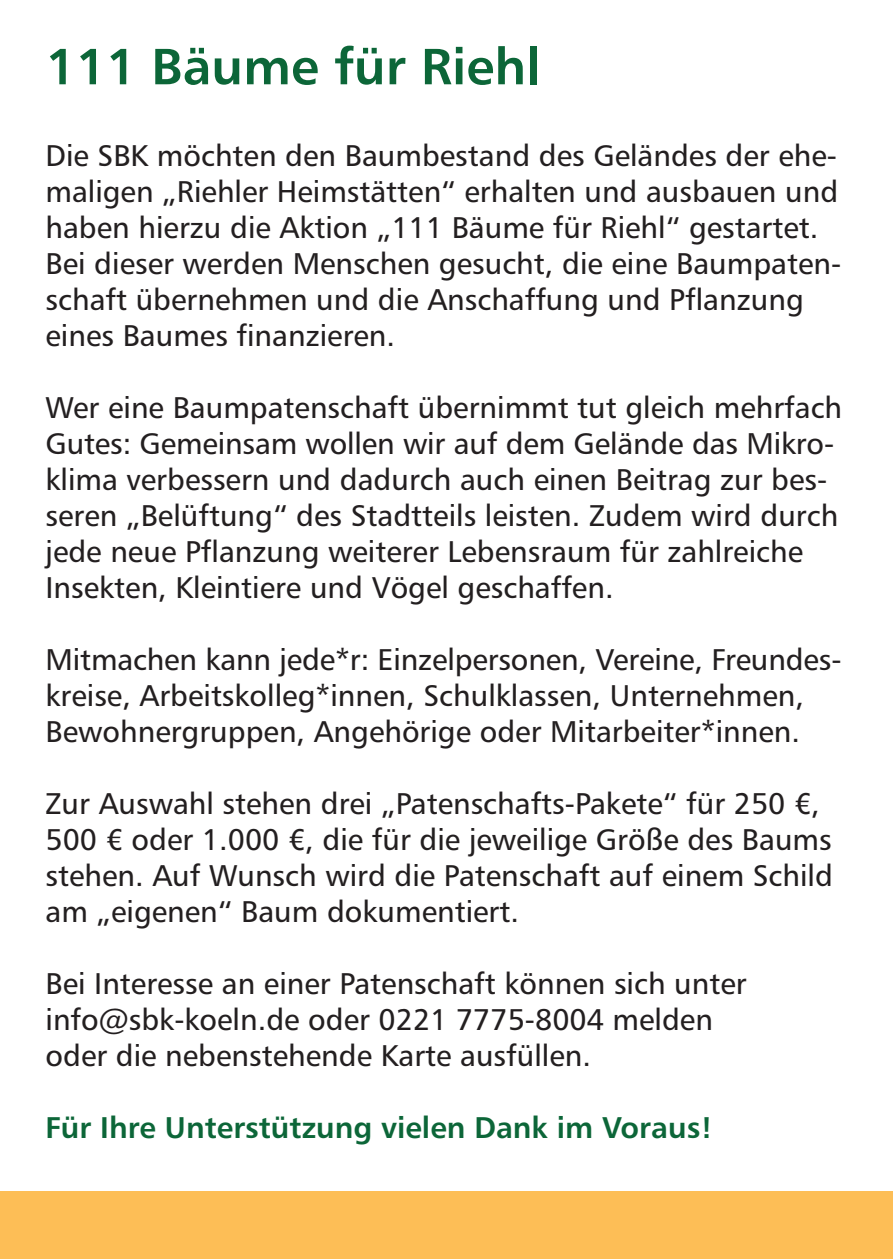
<style>
.page{position:relative;width:893px;height:1259px;background:#fff}
.page>*{position:absolute;margin:0;border:0;box-sizing:border-box;transform-origin:0 0}
.t1{font:51px "Humanist 777 BT Bold B";color:#0c6638}
.t2{font:30px/36px "Humanist 777 BT Roman B";color:#231f20}
.t3{font:30px "Humanist 777 BT Bold B";color:#0c6638}
</style>
<div class="page">
<div style="left:0;top:1191px;width:893px;height:67px;background:#fdbe56"></div>
<p class="t1" style="left:46px;top:37px;width:496px">111 Bäume für Riehl</p>
<p class="t2" style="left:46px;top:140px;width:797px">Die SBK möchten den Baumbestand des Geländes der ehe&shy;maligen „Riehler Heimstätten“ erhalten und ausbauen und haben hierzu die Aktion „111 Bäume für Riehl“ gestartet.<br>Bei dieser werden Menschen gesucht, die eine Baumpaten&shy;schaft übernehmen und die Anschaffung und Pflanzung eines Baumes finanzieren.</p>
<p class="t2" style="left:46px;top:392px;width:798px">Wer eine Baumpatenschaft übernimmt tut gleich mehrfach Gutes: Gemeinsam wollen wir auf dem Gelände das Mikro&shy;klima verbessern und dadurch auch einen Beitrag zur bes&shy;seren „Belüftung“ des Stadtteils leisten. Zudem wird durch jede neue Pflanzung weiterer Lebensraum für zahlreiche Insekten, Kleintiere und Vögel geschaffen.</p>
<p class="t2" style="left:46px;top:644px;width:797px">Mitmachen kann jede*r: Einzelpersonen, Vereine, Freundes&shy;kreise, Arbeitskolleg*innen, Schulklassen, Unternehmen,<br>Bewohnergruppen, Angehörige oder Mitarbeiter*innen.</p>
<p class="t2" style="left:46px;top:788px;width:789px">Zur Auswahl stehen drei „Patenschafts-Pakete“ für 250 €, 500 € oder 1.000 €, die für die jeweilige Größe des Baums stehen. Auf Wunsch wird die Patenschaft auf einem Schild am „eigenen“ Baum dokumentiert.</p>
<p class="t2" style="left:46px;top:968px;width:703px">Bei Interesse an einer Patenschaft können sich unter info@sbk-koeln.de oder 0221 7775-8004 melden</p>
<p class="t2" style="left:46px;top:1040px;width:547px">oder die nebenstehende Karte ausfüllen.</p>
<p class="t3" style="left:46px;top:1110px;width:669px">Für Ihre Unterstützung vielen Dank im Voraus!</p>
</div>
